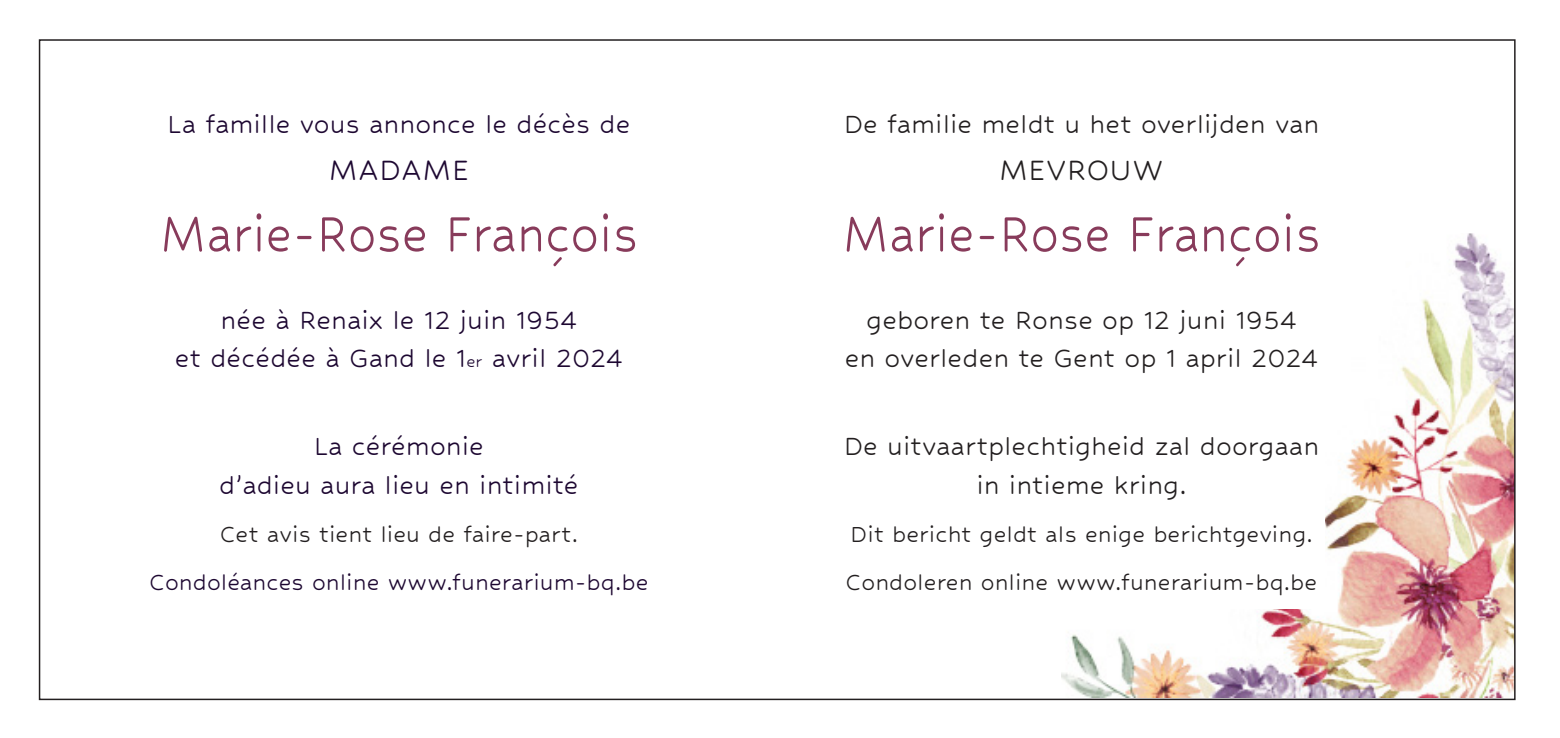
<style>
.page{position:relative;width:1560px;height:738px;background:#fff}
.page>*{position:absolute;margin:0;border:0;box-sizing:border-box;transform-origin:0 0}
.t1{font:64px "Hubballi";color:#883b5b;scale:.9 1}
.t2{font:36px "Hubballi";color:#231f20}
.t3{font:36px "Hubballi";color:#1d0731}
.t4{font:32px/38.4px "Hubballi";color:#231f20;text-align:center}
.t5{font:32px/38.4px "Hubballi";color:#1d0731;text-align:center}
.t6{font:28px "Hubballi";color:#231f20}
.t7{font:28px "Hubballi";color:#1d0731}
.s1{font-size:20px}
</style>
<div class="page">
<img style="left:1061px;top:233px;width:451px;height:463px">
<div style="left:1029px;top:200px;width:295px;height:408px;background:#fff"></div>
<p class="t5" style="left:167px;top:102px;width:464px">La famille vous annonce le décès de</p>
<p class="t3" style="left:328px;top:146px;width:142px">MADAME</p>
<p class="t1" style="left:159px;top:192px;width:533px">Marie-Rose François</p>
<p class="t5" style="left:221px;top:298px;width:358px">née à Renaix le 12 juin 1954</p>
<p class="t5" style="left:175px;top:336px;width:449px">et décédée à Gand le 1<span class="s1">er</span> avril 2024</p>
<p class="t5" style="left:219px;top:424px;width:361px">La cérémonie<br>d’adieu aura lieu en intimité</p>
<p class="t6" style="left:220px;top:515px;width:359px">Cet avis tient lieu de faire-part.</p>
<p class="t7" style="left:149px;top:563px;width:501px">Condoléances online www.funerarium-bq.be</p>
<p class="t4" style="left:843px;top:102px;width:477px">De familie meldt u het overlijden van</p>
<p class="t2" style="left:998px;top:146px;width:167px">MEVROUW</p>
<p class="t1" style="left:842px;top:192px;width:533px">Marie-Rose François</p>
<p class="t4" style="left:866px;top:298px;width:432px">geboren te Ronse op 12 juni 1954</p>
<p class="t4" style="left:844px;top:336px;width:475px">en overleden te Gent op 1 april 2024</p>
<p class="t4" style="left:843px;top:425px;width:477px">De uitvaartplechtigheid zal doorgaan in intieme kring.</p>
<p class="t6" style="left:850px;top:515px;width:464px">Dit bericht geldt als enige berichtgeving.</p>
<p class="t6" style="left:845px;top:563px;width:473px">Condoleren online www.funerarium-bq.be</p>
</div>
